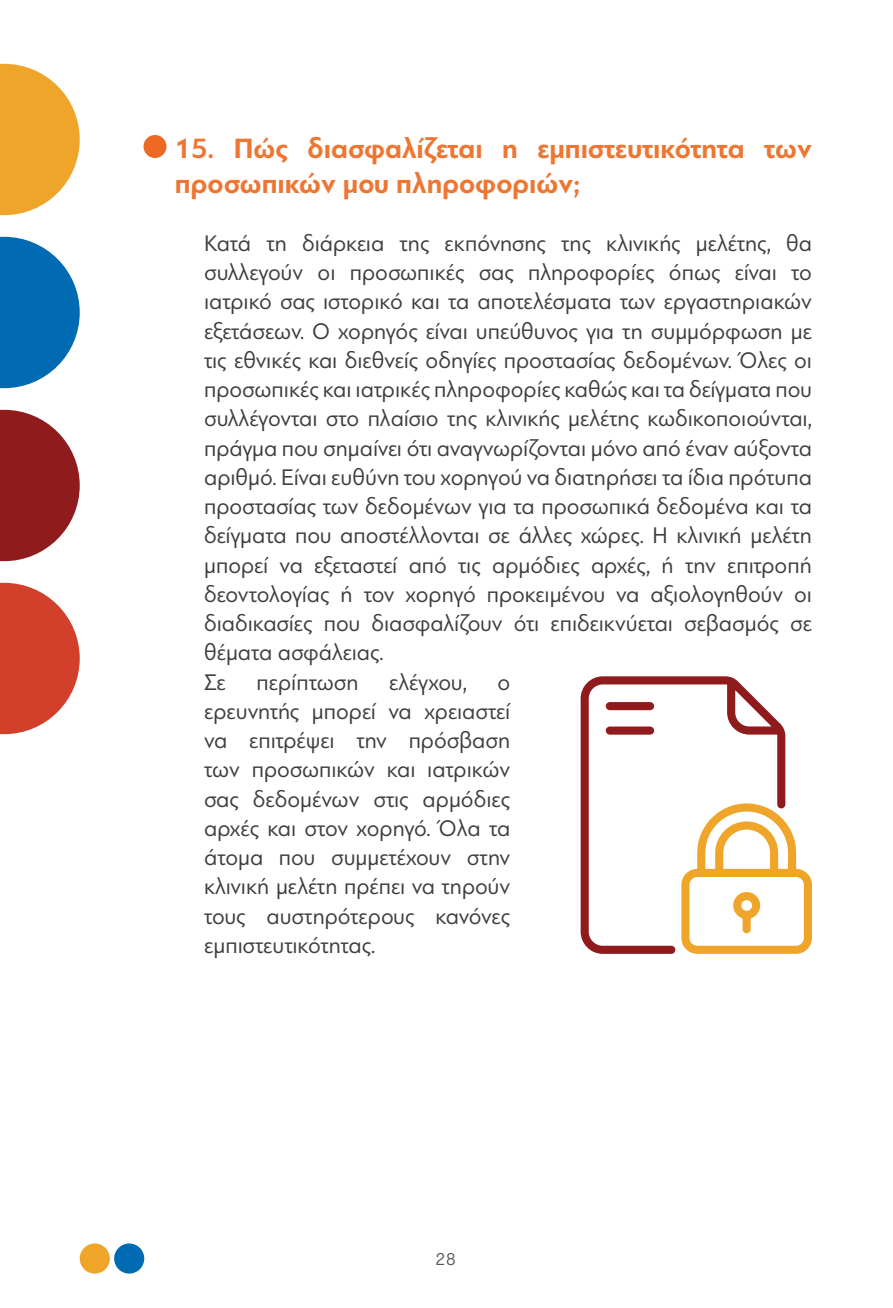
<style>
.page{position:relative;width:893px;height:1308px;background:#fff}
.page>*{position:absolute;margin:0;border:0;box-sizing:border-box;transform-origin:0 0}
.t1{font:700 29.25px/35.1px "PF Bague Sans Pro";color:#ee7632}
.txt{font:23.62px/29.2px "PF Bague Sans Pro";color:#3e3e3f;text-align:justify;scale:.96 1}
.t2{font:18px "PF Bague Sans Pro";color:#57585a;scale:.96 1}
</style>
<div class="page">
<svg style="left:0;top:64px;width:80px;height:151px"></svg>
<svg style="left:0;top:237px;width:80px;height:151px"></svg>
<svg style="left:0;top:410px;width:80px;height:151px"></svg>
<svg style="left:0;top:583px;width:80px;height:151px"></svg>
<div style="left:80px;top:1243px;width:30px;height:30px;background:#efa529;border-radius:50%"></div>
<div style="left:114px;top:1243px;width:30px;height:30px;background:#006ab2;border-radius:50%"></div>
<div style="left:144px;top:135px;width:22px;height:23px;background:#ec6823;border-radius:50%"></div>
<svg style="left:785px;top:803px;width:27px;height:151px"></svg>
<svg style="left:581px;top:676px;width:204px;height:278px"></svg>
<p class="t1" style="left:175px;top:131px;width:638px">15. Πώς διασφαλίζεται η εμπιστευτικότητα των προσωπικών μου πληροφοριών;</p>
<p class="txt" style="left:204px;top:228px;width:635px">Κατά τη διάρκεια της εκπόνησης της κλινικής μελέτης, θα συλλεγούν οι προσωπικές σας πληροφορίες όπως είναι το ιατρικό σας ιστορικό και τα αποτελέσματα των εργαστηριακών εξετάσεων. Ο χορηγός είναι υπεύθυνος για τη συμμόρφωση με τις εθνικές και διεθνείς οδηγίες προστασίας δεδομένων. Όλες οι προσωπικές και ιατρικές πληροφορίες καθώς και τα δείγματα που συλλέγονται στο πλαίσιο της κλινικής μελέτης κωδικοποιούνται, πράγμα που σημαίνει ότι αναγνωρίζονται μόνο από έναν αύξοντα αριθμό. Είναι ευθύνη του χορηγού να διατηρήσει τα ίδια πρότυπα προστασίας των δεδομένων για τα προσωπικά δεδομένα και τα δείγματα που αποστέλλονται σε άλλες χώρες. Η κλινική μελέτη μπορεί να εξεταστεί από τις αρμόδιες αρχές, ή την επιτροπή δεοντολογίας ή τον χορηγό προκειμένου να αξιολογηθούν οι διαδικασίες που διασφαλίζουν ότι επιδεικνύεται σεβασμός σε θέματα ασφάλειας.</p>
<p class="txt" style="left:204px;top:667px;width:24px">Σε</p>
<p class="txt" style="left:256px;top:667px;width:108px">περίπτωση</p>
<p class="txt" style="left:389px;top:667px;width:83px">ελέγχου,</p>
<p class="txt" style="left:204px;top:667px;width:320px;text-indent:293px">ο ερευνητής μπορεί να χρειαστεί να επιτρέψει την πρόσβαση των προσωπικών και ιατρικών σας δεδομένων στις αρμόδιες αρχές και στον χορηγό. Όλα τα άτομα που συμμετέχουν στην κλινική μελέτη πρέπει να τηρούν τους αυστηρότερους κανόνες εμπιστευτικότητας.</p>
<p class="t2" style="left:436px;top:1248px;width:22px">28</p>
</div>
